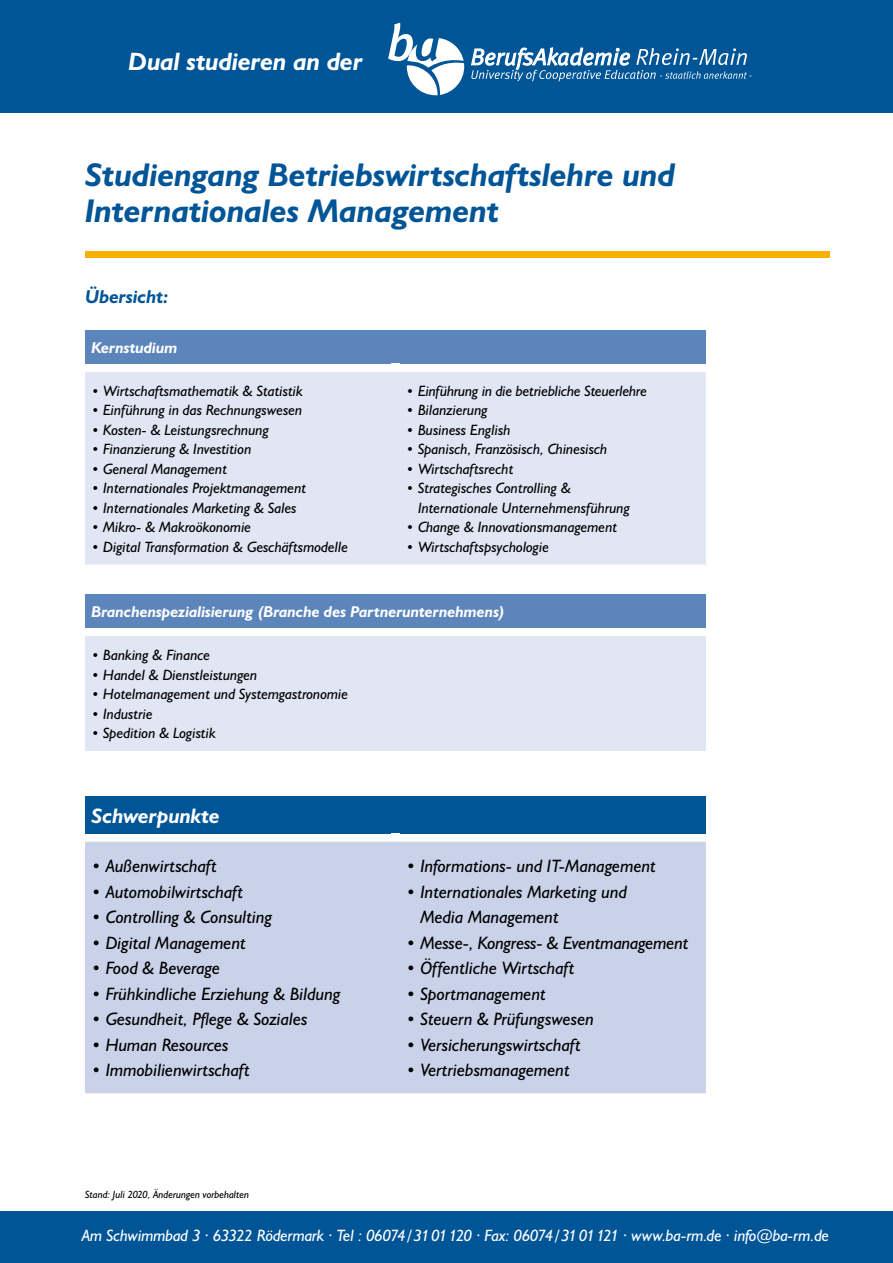
<style>
.page{position:relative;width:893px;height:1263px;background:#fff}
.page>*{position:absolute;margin:0;border:0;box-sizing:border-box;transform-origin:0 0}
.t1{font:italic 700 33px/36px "Humanist 521 BT";color:#005597}
.t2{font:italic 700 25.2px "Humanist 521 BT";letter-spacing:-.005em;color:#fff}
.t3{font:italic 700 21px "Humanist 521 BT";color:#fff}
.t4{font:italic 700 18.75px "Humanist 521 BT";color:#005597}
.t5{font:italic 18px/25.5px "Humanist 521 BT";color:#000}
.t6{font:italic 16.5px "Humanist 521 BT";letter-spacing:-.01em;color:#fff}
.t7{font:italic 700 15.75px "Humanist 521 BT";color:#fff}
.t8{font:italic 15px/19.5px "Humanist 521 BT";color:#000}
.t9{font:italic 10.5px "Humanist 521 BT";color:#000}
.s1{font-size:13.5px}
.s2{font-size:16.5px}
</style>
<div class="page">
<div style="left:85px;top:330px;width:621px;height:33px;background:#5b85bb"></div>
<div style="left:85px;top:372px;width:621px;height:193px;background:#e1e6f4"></div>
<div style="left:85px;top:595px;width:621px;height:33px;background:#5b85bb"></div>
<div style="left:85px;top:636px;width:621px;height:115px;background:#e1e6f4"></div>
<div style="left:85px;top:796px;width:621px;height:37px;background:#005597"></div>
<div style="left:85px;top:842px;width:621px;height:251px;background:#c9d2e9"></div>
<div style="left:0;top:1212px;width:893px;height:51px;background:#005597"></div>
<div style="left:85px;top:251px;width:744px;height:6px;background:#f8b100"></div>
<div style="left:0;top:0;width:893px;height:113px;background:#005597"></div>
<svg style="left:388px;top:23px;width:76px;height:72px"></svg>
<svg style="left:471px;top:47px;width:280px;height:34px"></svg>
<h2 class="t2" style="left:129px;top:46px;width:236px">Dual studieren an der</h2>
<h1 class="t1" style="left:85px;top:157px;width:592px">Studiengang Betriebswirtschaftslehre und<br>Internationales Management</h1>
<p class="t4" style="left:85px;top:285px;width:85px">Übersicht:</p>
<p class="t7" style="left:91px;top:338px;width:88px">Kernstudium</p>
<p class="t8" style="left:91px;top:381px;width:213px"><span class="s1">•</span> Wirtschaftsmathematik &amp; Statistik</p>
<p class="t8" style="left:91px;top:400px;width:212px"><span class="s1">•</span> Einführung in das Rechnungswesen</p>
<p class="t8" style="left:91px;top:420px;width:179px"><span class="s1">•</span> Kosten- &amp; Leistungsrechnung</p>
<p class="t8" style="left:91px;top:439px;width:162px"><span class="s1">•</span> Finanzierung &amp; Investition</p>
<p class="t8" style="left:91px;top:459px;width:137px"><span class="s1">•</span> General Management</p>
<p class="t8" style="left:91px;top:478px;width:217px"><span class="s1">•</span> Internationales Projektmanagement</p>
<p class="t8" style="left:91px;top:498px;width:207px"><span class="s1">•</span> Internationales Marketing &amp; Sales</p>
<p class="t8" style="left:91px;top:517px;width:161px"><span class="s1">•</span> Mikro- &amp; Makroökonomie</p>
<p class="t8" style="left:91px;top:537px;width:258px"><span class="s1">•</span> Digital Transformation &amp; Geschäftsmodelle</p>
<p class="t8" style="left:406px;top:381px;width:242px"><span class="s1">•</span> Einführung in die betriebliche Steuerlehre</p>
<p class="t8" style="left:406px;top:400px;width:83px"><span class="s1">•</span> Bilanzierung</p>
<p class="t8" style="left:406px;top:420px;width:106px"><span class="s1">•</span> Business English</p>
<p class="t8" style="left:406px;top:439px;width:203px"><span class="s1">•</span> Spanisch, Französisch, Chinesisch</p>
<p class="t8" style="left:406px;top:459px;width:109px"><span class="s1">•</span> Wirtschaftsrecht</p>
<p class="t8" style="left:418px;top:478px;width:213px;text-indent:-12px"><span class="s1">•</span> Strategisches Controlling &amp;<br>Internationale Unternehmensführung</p>
<p class="t8" style="left:406px;top:517px;width:213px"><span class="s1">•</span> Change &amp; Innovationsmanagement</p>
<p class="t8" style="left:406px;top:537px;width:144px"><span class="s1">•</span> Wirtschaftspsychologie</p>
<p class="t7" style="left:91px;top:602px;width:415px">Branchenspezialisierung (Branche des Partnerunternehmens)</p>
<p class="t8" style="left:91px;top:645px;width:120px"><span class="s1">•</span> Banking &amp; Finance</p>
<p class="t8" style="left:91px;top:665px;width:167px"><span class="s1">•</span> Handel &amp; Dienstleistungen</p>
<p class="t8" style="left:91px;top:684px;width:258px"><span class="s1">•</span> Hotelmanagement und Systemgastronomie</p>
<p class="t8" style="left:91px;top:704px;width:63px"><span class="s1">•</span> Industrie</p>
<p class="t8" style="left:91px;top:723px;width:126px"><span class="s1">•</span> Spedition &amp; Logistik</p>
<h3 class="t3" style="left:91px;top:802px;width:130px">Schwerpunkte</h3>
<p class="t5" style="left:91px;top:853px;width:127px"><span class="s2">•</span> Außenwirtschaft</p>
<p class="t5" style="left:91px;top:879px;width:153px"><span class="s2">•</span> Automobilwirtschaft</p>
<p class="t5" style="left:91px;top:904px;width:182px"><span class="s2">•</span> Controlling &amp; Consulting</p>
<p class="t5" style="left:91px;top:930px;width:156px"><span class="s2">•</span> Digital Management</p>
<p class="t5" style="left:91px;top:955px;width:130px"><span class="s2">•</span> Food &amp; Beverage</p>
<p class="t5" style="left:91px;top:981px;width:251px"><span class="s2">•</span> Frühkindliche Erziehung &amp; Bildung</p>
<p class="t5" style="left:91px;top:1006px;width:218px"><span class="s2">•</span> Gesundheit, Pflege &amp; Soziales</p>
<p class="t5" style="left:91px;top:1032px;width:139px"><span class="s2">•</span> Human Resources</p>
<p class="t5" style="left:91px;top:1057px;width:160px"><span class="s2">•</span> Immobilienwirtschaft</p>
<p class="t5" style="left:406px;top:853px;width:252px"><span class="s2">•</span> Informations- und IT-Management</p>
<p class="t5" style="left:420px;top:879px;width:208px;text-indent:-14px"><span class="s2">•</span> Internationales Marketing und<br>Media Management</p>
<p class="t5" style="left:406px;top:930px;width:284px"><span class="s2">•</span> Messe-, Kongress- &amp; Eventmanagement</p>
<p class="t5" style="left:406px;top:955px;width:170px"><span class="s2">•</span> Öffentliche Wirtschaft</p>
<p class="t5" style="left:406px;top:981px;width:142px"><span class="s2">•</span> Sportmanagement</p>
<p class="t5" style="left:406px;top:1006px;width:189px"><span class="s2">•</span> Steuern &amp; Prüfungswesen</p>
<p class="t5" style="left:406px;top:1032px;width:176px"><span class="s2">•</span> Versicherungswirtschaft</p>
<p class="t5" style="left:406px;top:1057px;width:166px"><span class="s2">•</span> Vertriebsmanagement</p>
<p class="t9" style="left:85px;top:1188px;width:166px">Stand: Juli 2020, Änderungen vorbehalten</p>
<p class="t6" style="left:82px;top:1225px;width:749px">Am Schwimmbad 3 · 63322 Rödermark · Tel : 06074/3101120 · Fax: 06074/3101121 · www.ba-rm.de · info@ba-rm.de</p>
</div>
